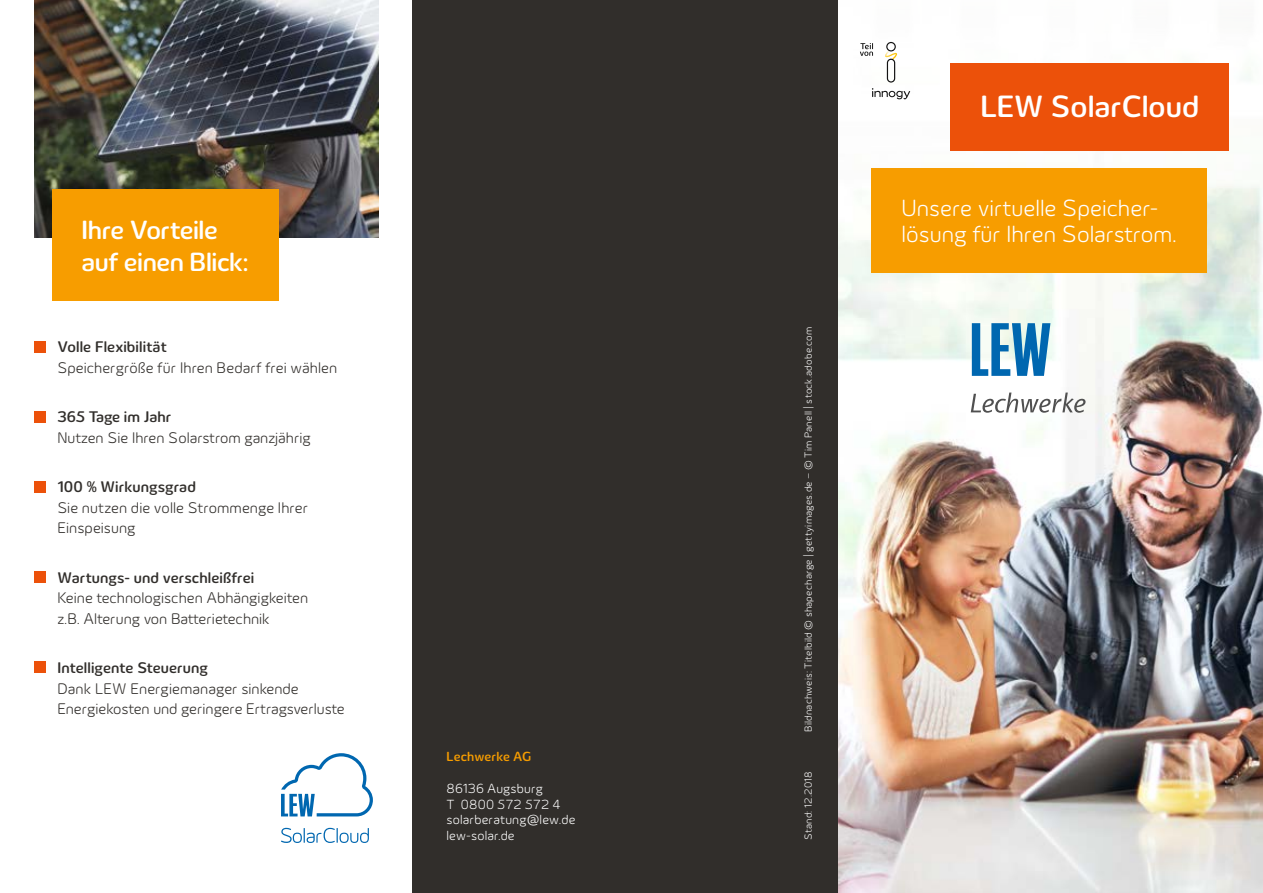
<style>
.page{position:relative;width:1263px;height:893px;background:#fff}
.page>*{position:absolute;margin:0;border:0;box-sizing:border-box;transform-origin:0 0}
.t1{font:500 31.5px "Innogy";color:#fff}
.t2{font:500 27px "Innogy";letter-spacing:-.015em;color:#fff}
.t3{font:300 24px "Innogy";color:#fff}
.t4{font:300 15.75px/20.5px "Innogy";color:#312e2b}
.t5{font:500 15.75px "Innogy";letter-spacing:.005em;color:#312e2b}
.t6{font:300 13.5px/15.8px "Innogy";letter-spacing:.01em;color:#fff}
.t7{font:500 13.5px "Innogy";letter-spacing:.005em;color:#f79d00}
.t8{font:300 10.5px "Innogy";letter-spacing:.02em;color:#fff}
</style>
<div class="page">
<img style="left:838px;top:41px;width:425px;height:852px">
<div style="left:412px;top:0;width:426px;height:893px;background:#312e2b"></div>
<svg style="left:971px;top:393px;width:114px;height:20px"></svg>
<svg style="left:972px;top:323px;width:78px;height:53px"></svg>
<svg style="left:281px;top:828px;width:88px;height:15px"></svg>
<svg style="left:281px;top:753px;width:92px;height:63px"></svg>
<svg style="left:860px;top:42px;width:50px;height:57px"></svg>
<img style="left:34px;top:0;width:344px;height:237px">
<div style="left:34px;top:341px;width:12px;height:11px;background:#ec510a"></div>
<div style="left:34px;top:411px;width:12px;height:11px;background:#ec510a"></div>
<div style="left:34px;top:481px;width:12px;height:11px;background:#ec510a"></div>
<div style="left:34px;top:571px;width:12px;height:12px;background:#ec510a"></div>
<div style="left:34px;top:662px;width:12px;height:11px;background:#ec510a"></div>
<div style="left:950px;top:63px;width:279px;height:88px;background:#ec510a"></div>
<div style="left:872px;top:168px;width:335px;height:104px;background:#f79d00"></div>
<div style="left:52px;top:189px;width:226px;height:112px;background:#f79d00"></div>
<h1 class="t1" style="left:980px;top:88px;width:220px">LEW SolarCloud</h1>
<h3 class="t3" style="left:901px;top:194px;width:256px">Unsere virtuelle Speicher-</h3>
<h2 class="t2" style="left:81px;top:215px;width:138px">Ihre Vorteile</h2>
<h3 class="t3" style="left:901px;top:221px;width:277px">lösung für Ihren Solarstrom.</h3>
<h2 class="t2" style="left:81px;top:246px;width:168px">auf einen Blick:</h2>
<p class="t5" style="left:57px;top:338px;width:111px">Volle Flexibilität</p>
<p class="t4" style="left:57px;top:357px;width:281px">Speichergröße für Ihren Bedarf frei wählen</p>
<p class="t5" style="left:57px;top:408px;width:115px">365 Tage im Jahr</p>
<p class="t4" style="left:57px;top:427px;width:255px">Nutzen Sie Ihren Solarstrom ganzjährig</p>
<p class="t5" style="left:57px;top:478px;width:140px">100 % Wirkungsgrad</p>
<p class="t4" style="left:57px;top:497px;width:252px">Sie nutzen die volle Strommenge Ihrer<br>Einspeisung</p>
<p class="t5" style="left:57px;top:568px;width:198px">Wartungs- und verschleißfrei</p>
<p class="t4" style="left:57px;top:588px;width:252px">Keine technologischen Abhängigkeiten z.B. Alterung von Batterietechnik</p>
<p class="t5" style="left:57px;top:659px;width:152px">Intelligente Steuerung</p>
<p class="t4" style="left:57px;top:678px;width:289px">Dank LEW Energiemanager sinkende<br>Energiekosten und geringere Ertragsverluste</p>
<p class="t7" style="left:446px;top:749px;width:86px">Lechwerke AG</p>
<p class="t6" style="left:446px;top:780px;width:131px">86136 Augsburg<br>T 0800 572 572 4 solarberatung@lew.de lew-solar.de</p>
<p class="t8" style="left:802px;top:732px;width:407px;rotate:-90deg">Bildnachweis: Titelbild © shapecharge | gettyimages.de – © Tim Panell | stock.adobe.com</p>
<p class="t8" style="left:802px;top:840px;width:70px;rotate:-90deg">Stand: 12.2018</p>
</div>
